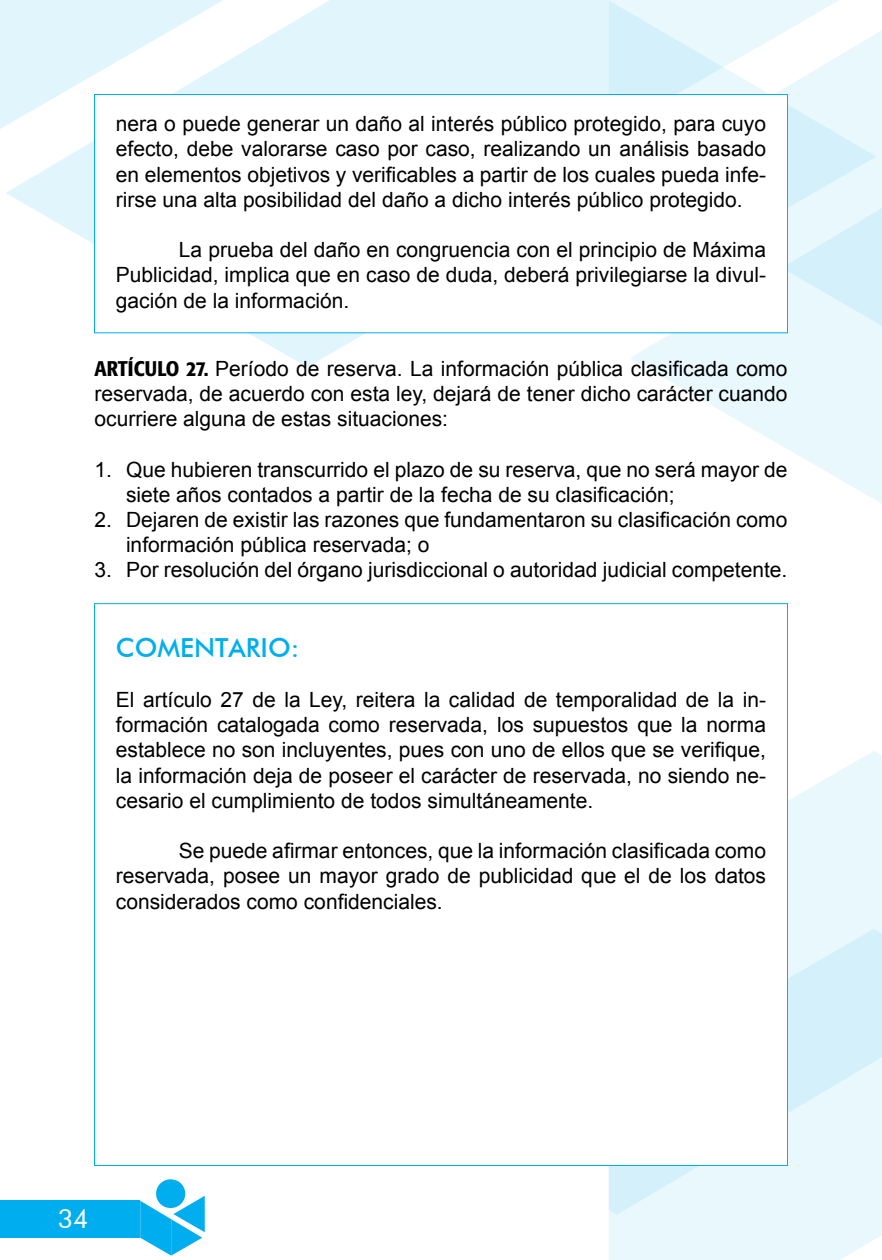
<style>
.page{position:relative;width:882px;height:1260px;background:#fff}
.page>*{position:absolute;margin:0;border:0;box-sizing:border-box;transform-origin:0 0}
.COMENTARIO{font:500 26.25px "Futura BT";color:#00aeef}
.t1{font:26.25px "Futura BT";color:#fff}
.CUERPO_2{font:21px/25.2px "Arial";color:#000;text-align:justify}
.ARTÍCULO{font:21px/25.2px "Arial";color:#000;text-align:justify}
.s1{font-family:"Formata";font-weight:500;font-stretch:condensed}
</style>
<div class="page">
<div style="left:609px;top:1215px;width:265px;height:45px;background:#e9f8fd"></div>
<svg style="left:609px;top:751px;width:265px;height:464px;background:#e3f6fc"></svg>
<svg style="left:874px;top:751px;width:8px;height:489px;background:#e3f6fc"></svg>
<div style="left:0;top:0;width:223px;height:129px;background:#e1f5fd"></div>
<svg style="left:307px;top:0;width:302px;height:367px;fill:#e1f5fd"></svg>
<svg style="left:6px;top:14px;width:301px;height:353px"></svg>
<svg style="left:609px;top:0;width:268px;height:200px;fill:#e9f8fd"></svg>
<svg style="left:630px;top:200px;width:252px;height:303px;fill:#e9f8fd"></svg>
<div style="left:0;top:1200px;width:139px;height:38px;background:#00aeef"></div>
<svg style="left:140px;top:1179px;width:65px;height:77px"></svg>
<div style="left:94px;top:603px;width:694px;height:563px;background:#fff;border:1px solid #00aeef"></div>
<div style="left:94px;top:94px;width:694px;height:239px;background:#fff;border:1px solid #00aeef"></div>
<p class="CUERPO_2" style="left:116px;top:111px;width:652px">nera o puede generar un daño al interés público protegido, para cuyo efecto, debe valorarse caso por caso, realizando un análisis basado en elementos objetivos y verificables a partir de los cuales pueda infe&shy;rirse una alta posibilidad del daño a dicho interés público protegido.</p>
<p class="CUERPO_2" style="left:116px;top:237px;width:652px;text-indent:63px">La prueba del daño en congruencia con el principio de Máxima Publicidad, implica que en caso de duda, deberá privilegiarse la divul&shy;gación de la información.</p>
<p class="ARTÍCULO" style="left:94px;top:356px;width:694px"><span class="s1">ARTÍCULO 27.</span> Período de reserva. La información pública clasificada como reservada, de acuerdo con esta ley, dejará de tener dicho carácter cuando ocurriere alguna de estas situaciones:</p>
<p class="CUERPO_2" style="left:126px;top:457px;width:663px;text-indent:-32px">1. Que hubieren transcurrido el plazo de su reserva, que no será mayor de siete años contados a partir de la fecha de su clasificación;</p>
<p class="CUERPO_2" style="left:126px;top:507px;width:663px;text-indent:-32px">2. Dejaren de existir las razones que fundamentaron su clasificación como información pública reservada; o</p>
<p class="CUERPO_2" style="left:94px;top:558px;width:694px">3. Por resolución del órgano jurisdiccional o autoridad judicial competente.</p>
<p class="COMENTARIO" style="left:116px;top:631px;width:185px">COMENTARIO:</p>
<p class="CUERPO_2" style="left:116px;top:687px;width:652px">El artículo 27 de la Ley, reitera la calidad de temporalidad de la in&shy;formación catalogada como reservada, los supuestos que la norma establece no son incluyentes, pues con uno de ellos que se verifique, la información deja de poseer el carácter de reservada, no siendo ne&shy;cesario el cumplimiento de todos simultáneamente.</p>
<p class="CUERPO_2" style="left:116px;top:838px;width:652px;text-indent:63px">Se puede afirmar entonces, que la información clasificada como reservada, posee un mayor grado de publicidad que el de los datos considerados como confidenciales.</p>
<p class="t1" style="left:58px;top:1203px;width:32px">34</p>
</div>
